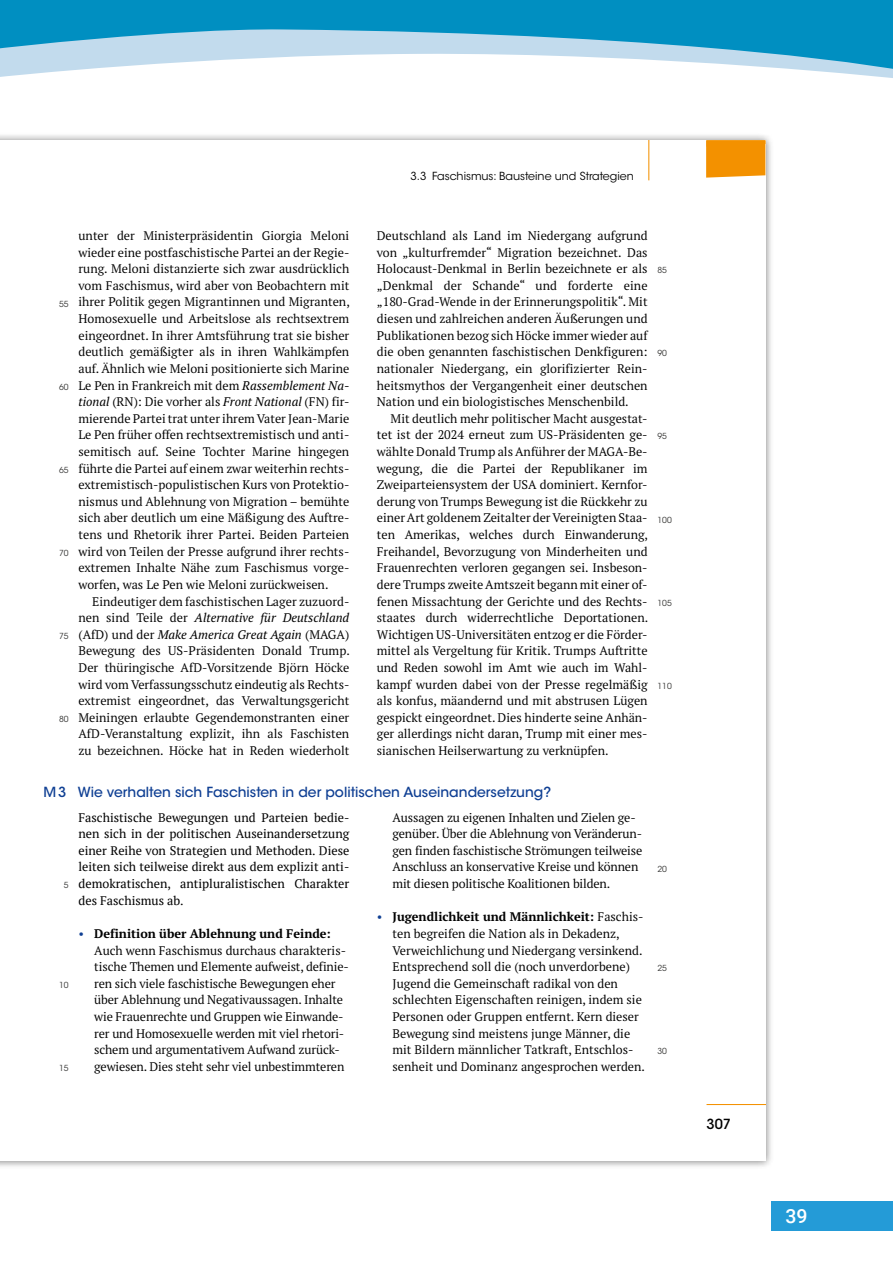
<style>
.page{position:relative;width:893px;height:1263px;background:#fff}
.page>*{position:absolute;margin:0;border:0;box-sizing:border-box;transform-origin:0 0}
.t1{font:500 19.5px "Roboto";color:#fff}
.t2{font:500 13.8px "ITC Avant Garde Std";color:#0f3f93}
.t3{font:500 13.8px "ITC Avant Garde Std";color:#000}
.t4{font:12.45px/16.6px "PT Serif Pro";color:#000;text-align:justify}
.t5{font:12.45px/16.6px "PT Serif";color:#000;text-align:justify}
.t6{font:11.1px "ITC Avant Garde Std";color:#000}
.t7{font:8.25px "ITC Avant Garde Std";color:#3a3a39}
.s1{font-style:italic}
.s2{color:#0f3f93}
.s3{font-weight:700}
</style>
<div class="page">
<svg style="left:0;top:72px;width:893px;height:6px"></svg>
<svg style="left:0;top:0;width:893px;height:72px;fill:#008fc1"></svg>
<div style="left:771px;top:1201px;width:122px;height:30px;background:#249bd7"></div>
<div style="left:0;top:132px;width:774px;height:1037px;background:#000;opacity:.5"></div>
<div style="left:0;top:140px;width:765px;height:1021px;background:#fff"></div>
<hr style="left:706px;top:1104px;width:59px;height:1px;background:#f39100">
<hr style="left:648px;top:140px;width:1px;height:40px;background:#f39100">
<svg style="left:706px;top:140px;width:59px;height:38px"></svg>
<p class="t6" style="left:410px;top:170px;width:225px">3.3 Faschismus: Bausteine und Strategien</p>
<p class="t7" style="left:59px;top:298px;width:11px">55</p>
<p class="t7" style="left:59px;top:382px;width:11px">60</p>
<p class="t7" style="left:59px;top:465px;width:11px">65</p>
<p class="t7" style="left:59px;top:548px;width:11px">70</p>
<p class="t7" style="left:59px;top:631px;width:11px">75</p>
<p class="t7" style="left:59px;top:714px;width:11px">80</p>
<p class="t4" style="left:78px;top:227px;width:273px">unter der Ministerpräsidentin Giorgia Meloni wieder eine postfaschistische Partei an der Regie&shy;rung. Meloni distanzierte sich zwar ausdrücklich vom Faschismus, wird aber von Beobachtern mit ihrer Politik gegen Migrantinnen und Migranten, Homosexuelle und Arbeitslose als rechtsextrem eingeordnet. In ihrer Amtsführung trat sie bisher deutlich gemäßigter als in ihren Wahlkämpfen auf. Ähnlich wie Meloni positionierte sich Marine Le Pen in Frankreich mit dem <span class="s1">Rassemblement Na&shy;tional</span> (RN): Die vorher als <span class="s1">Front National</span> (FN) fir&shy;mierende Partei trat unter ihrem Vater Jean-Marie Le Pen früher offen rechtsextremistisch und anti&shy;semitisch auf. Seine Tochter Marine hingegen führte die Partei auf einem zwar weiterhin rechts&shy;extremistisch-populistischen Kurs von Protektio&shy;nismus und Ablehnung von Migration – bemühte sich aber deutlich um eine Mäßigung des Auftre&shy;tens und Rhetorik ihrer Partei. Beiden Parteien wird von Teilen der Presse aufgrund ihrer rechts&shy;extremen Inhalte Nähe zum Faschismus vorge&shy;worfen, was Le Pen wie Meloni zurückweisen.</p>
<p class="t4" style="left:78px;top:593px;width:273px;text-indent:14px">Eindeutiger dem faschistischen Lager zuzuord&shy;nen sind Teile der <span class="s1">Alternative für Deutschland </span>(AfD) und der <span class="s1">Make America Great Again</span> (MAGA)<br>Bewegung des US-Präsidenten Donald Trump.<br>Der thüringische AfD-Vorsitzende Björn Höcke wird vom Verfassungsschutz eindeutig als Rechts&shy;extremist eingeordnet, das Verwaltungsgericht Meiningen erlaubte Gegendemonstranten einer AfD-Veranstaltung explizit, ihn als Faschisten zu bezeichnen. Höcke hat in Reden wiederholt</p>
<p class="t4" style="left:377px;top:227px;width:272px">Deutschland als Land im Niedergang aufgrund von „kulturfremder“ Migration bezeichnet. Das Holocaust-Denkmal in Berlin bezeichnete er als „Denkmal der Schande“ und forderte eine „180-Grad-Wende in der Erinnerungspolitik“. Mit diesen und zahlreichen anderen Äußerungen und Publikationen bezog sich Höcke immer wieder auf die oben genannten faschistischen Denkfiguren: nationaler Niedergang, ein glorifizierter Rein&shy;heitsmythos der Vergangenheit einer deutschen Nation und ein biologistisches Menschenbild.</p>
<p class="t4" style="left:377px;top:410px;width:273px;text-indent:14px">Mit deutlich mehr politischer Macht ausgestat&shy;tet ist der 2024 erneut zum US-Präsidenten ge&shy;wählte Donald Trump als Anführer der MAGA-Be&shy;wegung, die die Partei der Republikaner im Zweiparteiensystem der USA dominiert. Kernfor&shy;derung von Trumps Bewegung ist die Rückkehr zu einer Art goldenem Zeitalter der Vereinigten Staa&shy;ten Amerikas, welches durch Einwanderung, Freihandel, Bevorzugung von Minderheiten und Frauenrechten verloren gegangen sei. Insbeson&shy;dere Trumps zweite Amtszeit begann mit einer of&shy;fenen Missachtung der Gerichte und des Rechts&shy;staates durch widerrechtliche Deportationen.<br>Wichtigen US-Universitäten entzog er die Förder&shy;mittel als Vergeltung für Kritik. Trumps Auftritte und Reden sowohl im Amt wie auch im Wahl&shy;kampf wurden dabei von der Presse regelmäßig als konfus, mäandernd und mit abstrusen Lügen gespickt eingeordnet. Dies hinderte seine Anhän&shy;ger allerdings nicht daran, Trump mit einer mes&shy;sianischen Heilserwartung zu verknüpfen.</p>
<p class="t7" style="left:657px;top:265px;width:11px">85</p>
<p class="t7" style="left:657px;top:348px;width:11px">90</p>
<p class="t7" style="left:657px;top:431px;width:11px">95</p>
<p class="t7" style="left:657px;top:514px;width:16px">100</p>
<p class="t7" style="left:657px;top:598px;width:16px">105</p>
<p class="t7" style="left:657px;top:681px;width:16px">110</p>
<p class="t2" style="left:44px;top:783px;width:24px">M3</p>
<p class="t7" style="left:64px;top:880px;width:6px">5</p>
<p class="t7" style="left:59px;top:980px;width:11px">10</p>
<p class="t7" style="left:59px;top:1063px;width:11px">15</p>
<p class="t2" style="left:78px;top:783px;width:475px">Wie verhalten sich Faschisten in der politischen Auseinandersetzung?</p>
<p class="t5" style="left:78px;top:809px;width:272px">Faschistische Bewegungen und Parteien bedie&shy;nen sich in der politischen Auseinandersetzung einer Reihe von Strategien und Methoden. Diese leiten sich teilweise direkt aus dem explizit anti&shy;demokratischen, antipluralistischen Charakter des Faschismus ab.</p>
<p class="t4" style="left:94px;top:925px;width:256px;text-align:left;text-indent:-16px"><span class="s2">•</span> <span class="s3">Definition über Ablehnung und Feinde:<br></span>Auch wenn Faschismus durchaus charakteris&shy;tische Themen und Elemente aufweist, definie&shy;ren sich viele faschistische Bewegungen eher über Ablehnung und Negativaussagen. Inhalte wie Frauenrechte und Gruppen wie Einwande&shy;rer und Homosexuelle werden mit viel rhetori&shy;schem und argumentativem Aufwand zurück&shy;gewiesen. Dies steht sehr viel unbestimmteren</p>
<p class="t4" style="left:392px;top:809px;width:251px;text-align:left">Aussagen zu eigenen Inhalten und Zielen ge&shy;genüber. Über die Ablehnung von Veränderun&shy;gen finden faschistische Strömungen teilweise Anschluss an konservative Kreise und können mit diesen politische Koalitionen bilden.</p>
<p class="t4" style="left:392px;top:908px;width:254px;text-align:left;text-indent:-16px"><span class="s2">•</span> <span class="s3">Jugendlichkeit und Männlichkeit:</span> Faschis&shy;ten begreifen die Nation als in Dekadenz, Verweichlichung und Niedergang versinkend.<br>Entsprechend soll die (noch unverdorbene)<br>Jugend die Gemeinschaft radikal von den schlechten Eigenschaften reinigen, indem sie Personen oder Gruppen entfernt. Kern dieser Bewegung sind meistens junge Männer, die mit Bildern männlicher Tatkraft, Entschlos&shy;senheit und Dominanz angesprochen werden.</p>
<p class="t7" style="left:657px;top:863px;width:11px">20</p>
<p class="t7" style="left:657px;top:963px;width:11px">25</p>
<p class="t7" style="left:657px;top:1046px;width:11px">30</p>
<p class="t3" style="left:706px;top:1115px;width:26px">307</p>
<h1 class="t1" style="left:785px;top:1202px;width:24px">39</h1>
</div>
